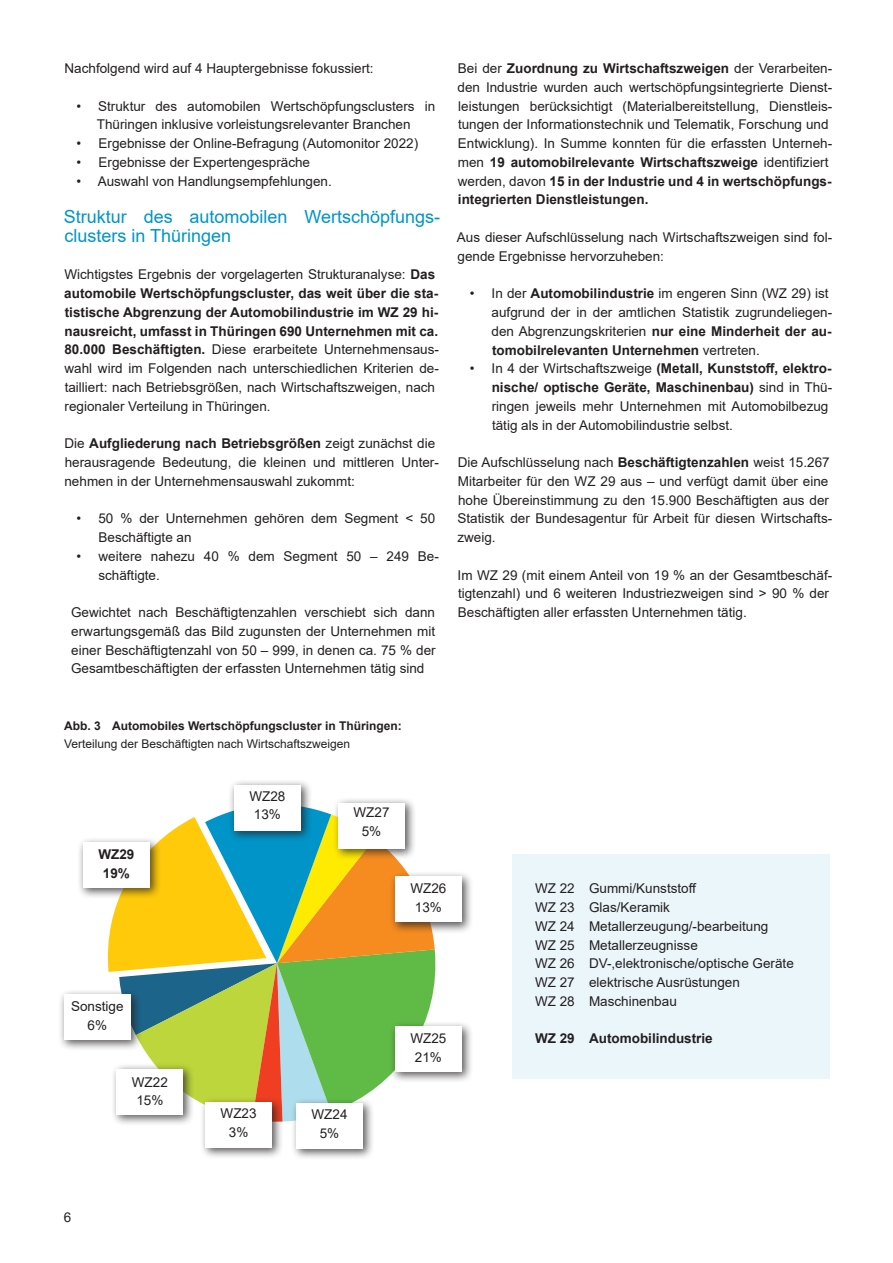
<style>
.page{position:relative;width:893px;height:1263px;background:#fff}
.page>*{position:absolute;margin:0;border:0;box-sizing:border-box;transform-origin:0 0}
.t1{font:18px/18.8px "Arial";color:#0094c8}
.t2{font:13.5px/18.8px "Arial";color:#231f20}
.t3{font:700 13.5px/18.8px "Arial";color:#231f20;text-align:center}
.t4{font:700 12px "Arial";color:#231f20}
.t5{font:12px "Arial";color:#231f20}
.s1{font-weight:700}
</style>
<div class="page">
<svg style="left:107px;top:808px;width:329px;height:314px;background:#acbd62"></svg>
<div style="left:77px;top:837px;width:84px;height:63px;background:#231f20;opacity:.75"></div>
<div style="left:83px;top:842px;width:67px;height:46px;background:#fff"></div>
<div style="left:389px;top:1021px;width:84px;height:63px;background:#231f20;opacity:.75"></div>
<div style="left:395px;top:1026px;width:67px;height:46px;background:#fff"></div>
<div style="left:111px;top:1063px;width:84px;height:63px;background:#231f20;opacity:.75"></div>
<div style="left:116px;top:1068px;width:67px;height:46px;background:#fff"></div>
<div style="left:228px;top:779px;width:84px;height:63px;background:#231f20;opacity:.75"></div>
<div style="left:234px;top:785px;width:67px;height:46px;background:#fff"></div>
<div style="left:389px;top:871px;width:84px;height:63px;background:#231f20;opacity:.75"></div>
<div style="left:395px;top:876px;width:67px;height:46px;background:#fff"></div>
<div style="left:333px;top:797px;width:83px;height:63px;background:#231f20;opacity:.75"></div>
<div style="left:338px;top:802px;width:67px;height:46px;background:#fff"></div>
<div style="left:512px;top:854px;width:317px;height:224px;background:#ebf6fa"></div>
<div style="left:291px;top:1097px;width:84px;height:63px;background:#231f20;opacity:.75"></div>
<div style="left:296px;top:1103px;width:67px;height:46px;background:#fff"></div>
<div style="left:200px;top:1097px;width:84px;height:63px;background:#231f20;opacity:.75"></div>
<div style="left:205px;top:1102px;width:67px;height:46px;background:#fff"></div>
<div style="left:58px;top:988px;width:84px;height:63px;background:#231f20;opacity:.75"></div>
<div style="left:64px;top:994px;width:67px;height:46px;background:#fff"></div>
<p class="t2" style="left:65px;top:59px;width:311px">Nachfolgend wird auf 4 Hauptergebnisse fokussiert:</p>
<p class="t2" style="left:77px;top:96px;width:360px;text-align:center">• Struktur des automobilen Wertschöpfungsclusters in<br>Thüringen inklusive vorleistungsrelevanter Branchen</p>
<p class="t2" style="left:77px;top:134px;width:343px">• Ergebnisse der Online-Befragung (Automonitor 2022)</p>
<p class="t2" style="left:77px;top:153px;width:235px">• Ergebnisse der Expertengespräche</p>
<p class="t2" style="left:77px;top:171px;width:257px">• Auswahl von Handlungsempfehlungen.</p>
<h1 class="t1" style="left:64px;top:207px;width:378px">Struktur des automobilen Wertschöpfungs&shy;clusters in Thüringen</h1>
<p class="t2" style="left:64px;top:265px;width:376px">Wichtigstes Ergebnis der vorgelagerten Strukturanalyse: <span class="s1">Das automobile Wertschöpfungscluster, das weit über die sta&shy;tistische Abgrenzung der Automobilindustrie im WZ 29 hi&shy;nausreicht, umfasst in Thüringen 690 Unternehmen mit ca.<br>80.000 Beschäftigten.</span> Diese erarbeitete Unternehmensaus&shy;wahl wird im Folgenden nach unterschiedlichen Kriterien de&shy;tailliert: nach Betriebsgrößen, nach Wirtschaftszweigen, nach regionaler Verteilung in Thüringen.</p>
<p class="t2" style="left:64px;top:434px;width:376px">Die <span class="s1">Aufgliederung nach Betriebsgrößen</span> zeigt zunächst die herausragende Bedeutung, die kleinen und mittleren Unter&shy;nehmen in der Unternehmensauswahl zukommt:</p>
<p class="t2" style="left:99px;top:509px;width:338px;text-indent:-22px">• 50 % der Unternehmen gehören dem Segment &lt; 50<br>Beschäftigte an</p>
<p class="t2" style="left:98px;top:546px;width:342px;text-indent:-22px">• weitere nahezu 40 % dem Segment 50 – 249 Be&shy;schäftigte.</p>
<p class="t2" style="left:71px;top:603px;width:366px;text-align:justify">Gewichtet nach Beschäftigtenzahlen verschiebt sich dann erwartungsgemäß das Bild zugunsten der Unternehmen mit einer Beschäftigtenzahl von 50 – 999, in denen ca. 75 % der Gesamtbeschäftigten der erfassten Unternehmen tätig sind</p>
<p class="t2" style="left:458px;top:59px;width:376px">Bei der <span class="s1">Zuordnung zu Wirtschaftszweigen</span> der Verarbeiten&shy;den Industrie wurden auch wertschöpfungsintegrierte Dienst&shy;leistungen berücksichtigt (Materialbereitstellung, Dienstleis&shy;tungen der Informationstechnik und Telematik, Forschung und Entwicklung). In Summe konnten für die erfassten Unterneh&shy;men <span class="s1">19 automobilrelevante Wirtschaftszweige</span> identifiziert werden, davon <span class="s1">15 in der Industrie und 4 in wertschöpfungs&shy;integrierten Dienstleistungen.</span></p>
<p class="t2" style="left:457px;top:228px;width:377px">Aus dieser Aufschlüsselung nach Wirtschaftszweigen sind fol&shy;gende Ergebnisse hervorzuheben:</p>
<p class="t2" style="left:492px;top:284px;width:342px;text-indent:-22px">• In der <span class="s1">Automobilindustrie</span> im engeren Sinn (WZ 29) ist aufgrund der in der amtlichen Statistik zugrundeliegen&shy;den Abgrenzungskriterien <span class="s1">nur eine Minderheit der au&shy;tomobilrelevanten Unternehmen</span> vertreten.</p>
<p class="t2" style="left:492px;top:359px;width:342px;text-indent:-22px">• In 4 der Wirtschaftszweige <span class="s1">(Metall, Kunststoff, elektro&shy;nische/ optische Geräte, Maschinenbau)</span> sind in Thü&shy;ringen jeweils mehr Unternehmen mit Automobilbezug tätig als in der Automobilindustrie selbst.</p>
<p class="t2" style="left:457px;top:453px;width:376px">Die Aufschlüsselung nach <span class="s1">Beschäftigtenzahlen</span> weist 15.267<br>Mitarbeiter für den WZ 29 aus – und verfügt damit über eine hohe Übereinstimmung zu den 15.900 Beschäftigten aus der Statistik der Bundesagentur für Arbeit für diesen Wirtschafts&shy;zweig.</p>
<p class="t2" style="left:458px;top:565px;width:376px">Im WZ 29 (mit einem Anteil von 19 % an der Gesamtbeschäf&shy;tigtenzahl) und 6 weiteren Industriezweigen sind &gt; 90 % der<br>Beschäftigten aller erfassten Unternehmen tätig.</p>
<p class="t4" style="left:64px;top:717px;width:339px">Abb. 3 Automobiles Wertschöpfungscluster in Thüringen:</p>
<p class="t5" style="left:64px;top:736px;width:288px">Verteilung der Beschäftigten nach Wirtschaftszweigen</p>
<p class="t3" style="left:98px;top:845px;width:38px">WZ29<br>19%</p>
<p class="t2" style="left:249px;top:786px;width:38px;text-align:center">WZ28<br>13%</p>
<p class="t2" style="left:354px;top:803px;width:38px;text-align:center">WZ27<br>5%</p>
<p class="t2" style="left:410px;top:879px;width:38px;text-align:center">WZ26<br>13%</p>
<p class="t2" style="left:71px;top:997px;width:54px;text-align:center">Sonstige<br>6%</p>
<p class="t2" style="left:132px;top:1072px;width:38px;text-align:center">WZ22<br>15%</p>
<p class="t2" style="left:221px;top:1104px;width:38px;text-align:center">WZ23<br>3%</p>
<p class="t2" style="left:312px;top:1105px;width:38px;text-align:center">WZ24<br>5%</p>
<p class="t2" style="left:410px;top:1029px;width:38px;text-align:center">WZ25<br>21%</p>
<p class="t2" style="left:535px;top:879px;width:260px">WZ 22 Gummi/Kunststoff<br>WZ 23 Glas/Keramik<br>WZ 24 Metallerzeugung/-bearbeitung<br>WZ 25 Metallerzeugnisse<br>WZ 26 DV-,elektronische/optische Geräte<br>WZ 27 elektrische Ausrüstungen<br>WZ 28 Maschinenbau</p>
<p class="t3" style="left:535px;top:1029px;width:179px">WZ 29 Automobilindustrie</p>
<p class="t2" style="left:64px;top:1208px;width:9px">6</p>
</div>
